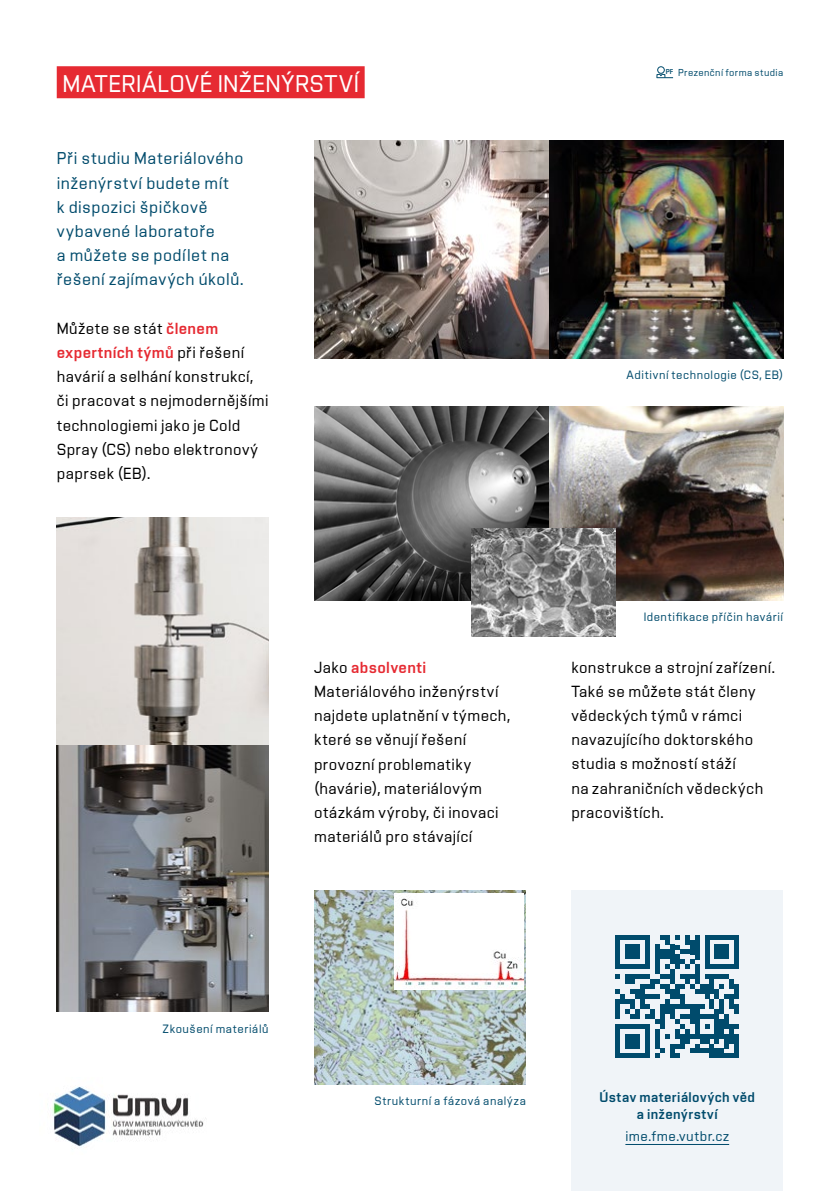
<style>
.page{position:relative;width:840px;height:1191px;background:#fff}
.page>*{position:absolute;margin:0;border:0;box-sizing:border-box;transform-origin:0 0}
.t1{font:24px "Vafle Light VUT";letter-spacing:.02em;color:#fff}
.t2{font:17px/24.2px "Vafle Light VUT";letter-spacing:.03em;color:#004b6c}
.t3{font:16px/24.2px "Vafle Light VUT";letter-spacing:.025em;color:#000}
.t4{font:16px "Vafle VUT";letter-spacing:.02em;color:#e62a32}
.t5{font:14px/16.8px "Vafle VUT";letter-spacing:.035em;color:#004b6c;text-align:center}
.t6{font:14px "Vafle Light VUT";letter-spacing:.04em;color:#004b6c}
.t7{font:12px "Vafle Light VUT";letter-spacing:.045em;color:#004b6c}
.t8{font:10px "Vafle Light VUT";letter-spacing:.04em;color:#004b6c}
.s1{font-family:"Vafle VUT";color:#e62a32}
.s2{font-family:"Vafle Light VUT";color:#000}
</style>
<div class="page">
<div style="left:571px;top:890px;width:211px;height:301px;background:#f0f4f8"></div>
<img style="left:314px;top:140px;width:468px;height:218px">
<img style="left:314px;top:406px;width:468px;height:194px">
<img style="left:471px;top:528px;width:143px;height:108px">
<img style="left:314px;top:890px;width:211px;height:194px">
<img style="left:395px;top:893px;width:128px;height:96px">
<img style="left:57px;top:517px;width:211px;height:494px">
<hr style="left:625px;top:1144px;width:103px;height:1px;background:#004b6c">
<svg style="left:615px;top:935px;width:123px;height:123px"></svg>
<div style="left:733px;top:1033px;width:5px;height:15px;background:#004b6c"></div>
<div style="left:733px;top:1048px;width:5px;height:10px;background:#004b6c"></div>
<div style="left:57px;top:66px;width:307px;height:32px;background:#e62a32"></div>
<img style="left:52px;top:1087px;width:152px;height:63px">
<div style="left:657px;top:67px;width:7px;height:6px;border:1px solid #004b6c;border-radius:50%"></div>
<svg style="left:656px;top:74px;width:16px;height:4px"></svg>
<h1 class="t1" style="left:62px;top:69px;width:298px">MATERIÁLOVÉ INŽENÝRSTVÍ</h1>
<p class="t2" style="left:57px;top:146px;width:188px">Při studiu Materiálového inženýrství budete mít<br>k dispozici špičkově vybavené laboratoře<br>a můžete se podílet na řešení zajímavých úkolů.</p>
<p class="t3" style="left:57px;top:316px;width:163px">Můžete se stát <span class="s1">členem</span></p>
<p class="t4" style="left:57px;top:343px;width:189px">expertních týmů <span class="s2">při řešení</span></p>
<p class="t3" style="left:57px;top:364px;width:213px">havárií a selhání konstrukcí, či pracovat s nejmodernějšími technologiemi jako je Cold<br>Spray (CS) nebo elektronový paprsek (EB).</p>
<p class="t4" style="left:314px;top:658px;width:114px"><span class="s2">Jako</span> absolventi</p>
<p class="t3" style="left:314px;top:679px;width:198px">Materiálového inženýrství najdete uplatnění v týmech, které se věnují řešení provozní problematiky (havárie), materiálovým otázkám výroby, či inovaci materiálů pro stávající</p>
<p class="t8" style="left:665px;top:67px;width:119px"><sup>PF</sup> Prezenční forma studia</p>
<p class="t7" style="left:626px;top:368px;width:158px">Aditivní technologie (CS, EB)</p>
<p class="t7" style="left:643px;top:610px;width:141px">Identifikace příčin havárií</p>
<p class="t3" style="left:571px;top:655px;width:205px">konstrukce a strojní zařízení.<br>Také se můžete stát členy vědeckých týmů v rámci navazujícího doktorského studia s možností stáží<br>na zahraničních vědeckých pracovištích.</p>
<p class="t7" style="left:162px;top:1021px;width:107px">Zkoušení materiálů</p>
<p class="t7" style="left:374px;top:1094px;width:153px">Strukturní a fázová analýza</p>
<p class="t5" style="left:599px;top:1088px;width:157px">Ústav materiálových věd a inženýrství</p>
<p class="t6" style="left:625px;top:1128px;width:105px">ime.fme.vutbr.cz</p>
</div>
